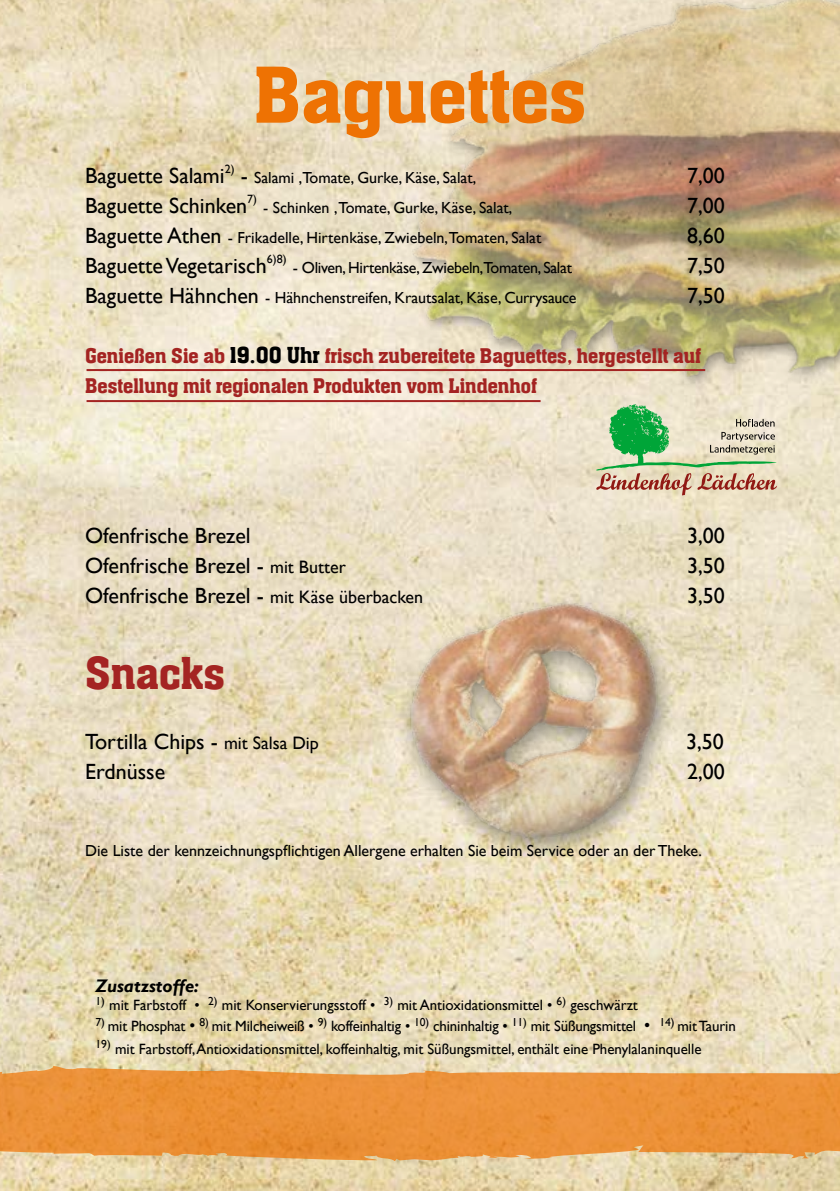
<style>
.page{position:relative;width:840px;height:1191px;background:#fff}
.page>*{position:absolute;margin:0;border:0;box-sizing:border-box;transform-origin:0 0}
.t1{font:84px "Aachen Medium Plain";color:#ee7203}
.t2{font:48px "Aachen Medium Plain";color:#a42422}
.t3{font:22px "Gill Sans";color:#000}
.t4{font:22px/30px "Aachen Medium Plain";color:#a42422}
.t5{font:italic 700 18.2px "Gill Sans";color:#000}
.t6{font:16px "Gill Sans";color:#000}
.t7{font:16px "Gill Sans";letter-spacing:-.02em;color:#000}
.t8{font:15px "Gill Sans";color:#000}
.t9{font:12px "Gill Sans";color:#000}
.s1{font-size:22px}
.s2{font-size:24px;color:#000}
.s3{font-size:18px}
.s4{font-size:16.6px}
.s5{font-size:17.4px}
</style>
<div class="page">
<img style="left:0;top:0;width:839px;height:1191px">
<svg style="left:0;top:1064px;width:839px;height:97px;fill:#ec9239"></svg>
<div style="left:396px;top:593px;width:283px;height:270px;background:#000;opacity:.75"></div>
<img style="left:408px;top:601px;width:250px;height:240px">
<div style="left:405px;top:0;width:434px;height:393px;background:#000;opacity:.75"></div>
<img style="left:409px;top:0;width:430px;height:384px">
<svg style="left:595px;top:404px;width:181px;height:91px"></svg>
<hr style="left:86px;top:369px;width:618px;height:2px;background:#a42422">
<hr style="left:86px;top:400px;width:454px;height:2px;background:#a42422">
<h1 class="t1" style="left:254px;top:49px;width:334px">Baguettes</h1>
<h3 class="t3" style="left:85px;top:162px;width:141px">Baguette Salami</h3>
<p class="t9" style="left:225px;top:162px;width:11px">2)</p>
<p class="t6" style="left:240px;top:168px;width:237px"><span class="s1">-</span> Salami ,Tomate, Gurke, Käse, Salat,</p>
<h3 class="t3" style="left:686px;top:162px;width:39px">7,00</h3>
<h3 class="t3" style="left:85px;top:192px;width:163px">Baguette Schinken</h3>
<p class="t9" style="left:247px;top:192px;width:11px">7)</p>
<p class="t6" style="left:263px;top:198px;width:250px">- Schinken ,Tomate, Gurke, Käse, Salat,</p>
<h3 class="t3" style="left:686px;top:192px;width:39px">7,00</h3>
<p class="t6" style="left:85px;top:228px;width:457px"><span class="s1">Baguette Athen</span> - Frikadelle, Hirtenkäse, Zwiebeln,Tomaten, Salat</p>
<h3 class="t3" style="left:686px;top:222px;width:39px">8,60</h3>
<h3 class="t3" style="left:85px;top:252px;width:183px">Baguette Vegetarisch</h3>
<p class="t9" style="left:267px;top:252px;width:21px">6)8)</p>
<p class="t7" style="left:293px;top:258px;width:280px">- Oliven, Hirtenkäse, Zwiebeln,Tomaten, Salat</p>
<h3 class="t3" style="left:686px;top:252px;width:39px">7,50</h3>
<p class="t6" style="left:85px;top:288px;width:492px"><span class="s1">Baguette Hähnchen</span> - Hähnchenstreifen, Krautsalat, Käse, Currysauce</p>
<h3 class="t3" style="left:686px;top:282px;width:39px">7,50</h3>
<h3 class="t4" style="left:85px;top:341px;width:617px">Genießen Sie ab <span class="s2">19.00 Uhr</span> frisch zubereitete Baguettes, hergestellt auf<br>Bestellung mit regionalen Produkten vom Lindenhof</h3>
<h3 class="t3" style="left:85px;top:522px;width:167px">Ofenfrische Brezel</h3>
<h3 class="t3" style="left:686px;top:522px;width:39px">3,00</h3>
<h3 class="t3" style="left:85px;top:552px;width:262px">Ofenfrische Brezel - <span class="s3">mit Butter</span></h3>
<h3 class="t3" style="left:686px;top:552px;width:39px">3,50</h3>
<h3 class="t3" style="left:85px;top:582px;width:339px">Ofenfrische Brezel - <span class="s3">mit Käse überbacken</span></h3>
<h3 class="t3" style="left:686px;top:582px;width:39px">3,50</h3>
<h2 class="t2" style="left:85px;top:647px;width:141px">Snacks</h2>
<h3 class="t3" style="left:85px;top:729px;width:235px">Tortilla Chips - <span class="s3">mit Salsa Dip</span></h3>
<h3 class="t3" style="left:685px;top:729px;width:39px">3,50</h3>
<h3 class="t3" style="left:85px;top:759px;width:82px">Erdnüsse</h3>
<h3 class="t3" style="left:686px;top:759px;width:39px">2,00</h3>
<p class="t6" style="left:85px;top:841px;width:618px">Die Liste der kennzeichnungspflichtigen Allergene erhalten Sie beim Service oder an der Theke.</p>
<p class="t5" style="left:95px;top:975px;width:105px">Zusatzstoffe:</p>
<p class="t8" style="left:95px;top:996px;width:543px"><sup>1)</sup> mit Farbstoff • <sup>2)</sup> mit Konservierungsstoff • <sup>3)</sup> mit Antioxidationsmittel • <sup>6)</sup> geschwärzt</p>
<p class="t8" style="left:95px;top:1017px;width:641px"><sup>7)</sup> mit Phosphat <span class="s4">•</span> <sup>8)</sup> mit Milcheiweiß • <sup>9)</sup> koffeinhaltig • <sup>10)</sup> chininhaltig • <sup>11)</sup> mit Süßungsmittel <span class="s5">•</span> <sup>14)</sup> mit Taurin</p>
<p class="t8" style="left:95px;top:1040px;width:607px"><sup>19)</sup> mit Farbstoff, Antioxidationsmittel, koffeinhaltig, mit Süßungsmittel, enthält eine Phenylalaninquelle</p>
</div>
